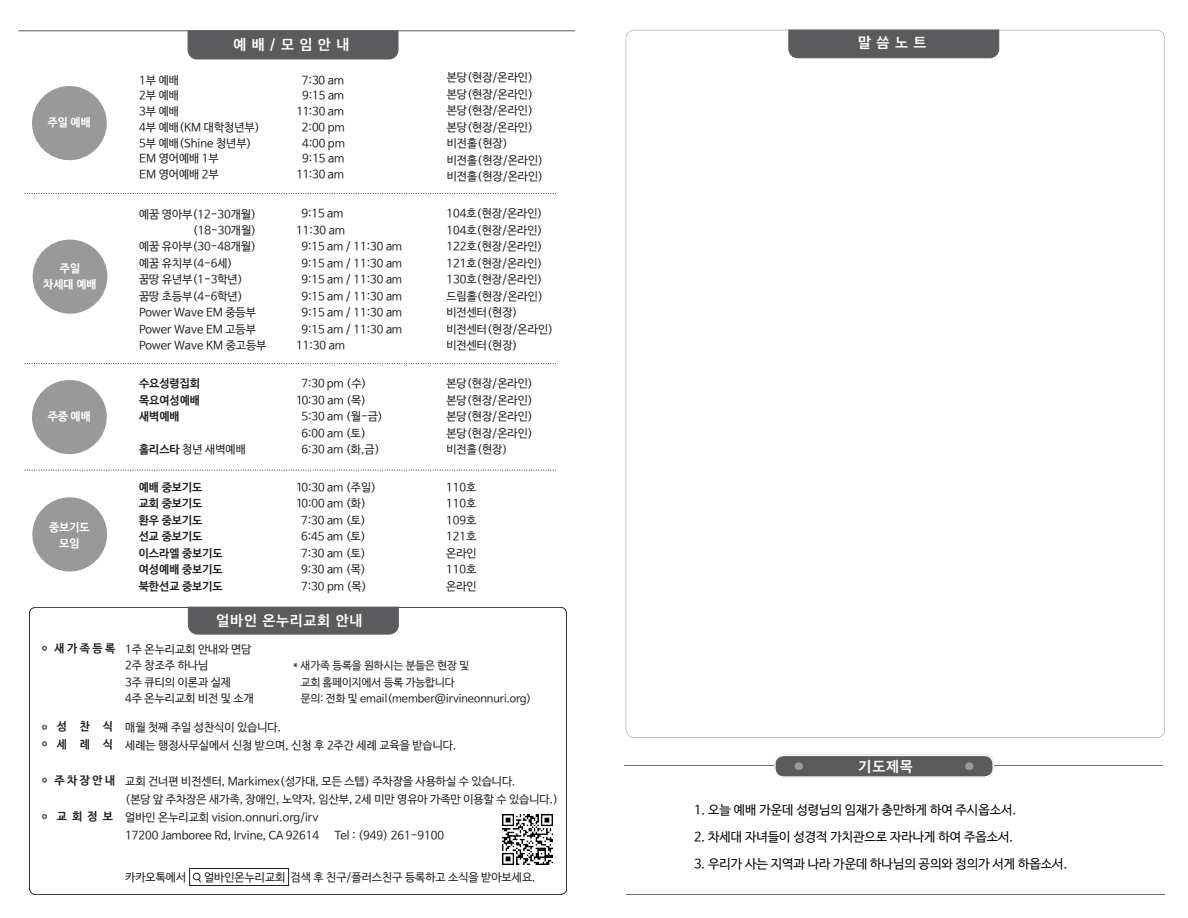
<style>
.page{position:relative;width:1188px;height:918px;background:#fff}
.page>*{position:absolute;margin:0;border:0;box-sizing:border-box;transform-origin:0 0}
.t1{font:15px "Apple SD Gothic Neo B00";letter-spacing:.05em;color:#fff}
.t2{font:12.75px "Nanum Barun Gothic OTF";color:#040503}
.t3{font:11.4px/16.5px "Nanum Barun Gothic OTF";color:#231f20}
.t4{font:11.4px/16.5px "Nanum Barun Gothic OTF Bold";color:#231f20}
.t5{font:11.4px/15.8px "Nanum Barun Gothic OTF Bold";color:#fff;text-align:center}
.t6{font:10.95px/16.5px "Nanum Barun Gothic OTF";color:#231f20}
.s1{font-family:"Nanum Barun Gothic OTF Bold"}
</style>
<div class="page">
<div style="left:188px;top:607px;width:211px;height:27px;background:#5b5b5e"></div>
<hr style="left:18px;top:31px;width:557px;height:1px;background:#5b5b5e">
<div style="left:32px;top:86px;width:75px;height:74px;background:#999;border-radius:50%"></div>
<svg style="left:25px;top:193px;width:531px;height:1px"></svg>
<svg style="left:25px;top:363px;width:531px;height:1px"></svg>
<svg style="left:25px;top:470px;width:531px;height:1px"></svg>
<div style="left:188px;top:30px;width:210px;height:29px;background:#5b5b5e"></div>
<div style="left:32px;top:380px;width:75px;height:74px;background:#999;border-radius:50%"></div>
<div style="left:33px;top:240px;width:74px;height:74px;background:#999;border-radius:50%"></div>
<div style="left:32px;top:497px;width:75px;height:75px;background:#999;border-radius:50%"></div>
<svg style="left:42px;top:646px;width:5px;height:5px"></svg>
<svg style="left:42px;top:725px;width:5px;height:5px"></svg>
<svg style="left:42px;top:741px;width:5px;height:5px"></svg>
<svg style="left:42px;top:814px;width:5px;height:5px"></svg>
<svg style="left:42px;top:778px;width:5px;height:5px"></svg>
<div style="left:193px;top:872px;width:8px;height:9px;border:1px solid #231f20;border-radius:3px"></div>
<svg style="left:197px;top:878px;width:4px;height:5px"></svg>
<div style="left:189px;top:868px;width:100px;height:18px;border:1px solid #231f20"></div>
<svg style="left:626px;top:30px;width:539px;height:708px"></svg>
<hr style="left:626px;top:894px;width:539px;height:1px;background:#6d6f72">
<img style="left:502px;top:814px;width:51px;height:51px">
<hr style="left:625px;top:766px;width:538px;height:1px;background:#6d6f72">
<div style="left:775px;top:755px;width:218px;height:22px;background:#5b5b5e;border-radius:9px"></div>
<div style="left:774px;top:755px;width:220px;height:23px;border:2px solid #fff;border-radius:9px"></div>
<div style="left:794px;top:762px;width:9px;height:8px;background:#999;border-radius:50%"></div>
<div style="left:965px;top:762px;width:9px;height:8px;background:#999;border-radius:50%"></div>
<p class="t5" style="left:48px;top:115px;width:45px">주일 예배</p>
<h1 class="t1" style="left:233px;top:34px;width:117px">예 배 / 모 임 안 내</h1>
<p class="t3" style="left:139px;top:73px;width:122px;line-height:15.8px">1부 예배<br>2부 예배<br>3부 예배<br>4부 예배(KM 대학청년부)<br>5부 예배(Shine 청년부)<br>EM 영어예배 1부<br>EM 영어예배 2부</p>
<p class="t3" style="left:297px;top:73px;width:50px;line-height:15.8px;text-align:center">7:30 am<br>9:15 am<br>11:30 am<br>2:00 pm<br>4:00 pm<br>9:15 am<br>11:30 am</p>
<p class="t3" style="left:447px;top:70px;width:98px">본당(현장/온라인) 본당(현장/온라인) 본당(현장/온라인) 본당(현장/온라인) 비전홀(현장) 비전홀(현장/온라인) 비전홀(현장/온라인)</p>
<p class="t5" style="left:43px;top:261px;width:55px">주일 차세대 예배</p>
<p class="t5" style="left:48px;top:409px;width:45px">주중 예배</p>
<p class="t5" style="left:49px;top:520px;width:42px">중보기도 모임</p>
<p class="t4" style="left:54px;top:641px;width:63px">새 가 족 등 록</p>
<p class="t4" style="left:57px;top:718px;width:58px;line-height:18px">성 찬 식 세 례 식</p>
<p class="t4" style="left:54px;top:773px;width:63px">주 차 장 안 내</p>
<p class="t4" style="left:57px;top:809px;width:57px">교 회 정 보</p>
<p class="t3" style="left:139px;top:206px;width:119px">예꿈 영아부(12-30개월)</p>
<p class="t3" style="left:193px;top:223px;width:65px">(18-30개월)</p>
<p class="t3" style="left:139px;top:239px;width:119px">예꿈 유아부(30-48개월)</p>
<p class="t3" style="left:139px;top:256px;width:95px">예꿈 유치부(4-6세)</p>
<p class="t3" style="left:139px;top:272px;width:105px">꿈땅 유년부(1-3학년)</p>
<p class="t3" style="left:139px;top:289px;width:105px">꿈땅 초등부(4-6학년)</p>
<p class="t3" style="left:139px;top:305px;width:118px">Power Wave EM 중등부</p>
<p class="t3" style="left:139px;top:322px;width:118px">Power Wave EM 고등부</p>
<p class="t3" style="left:139px;top:338px;width:129px">Power Wave KM 중고등부</p>
<p class="t4" style="left:139px;top:376px;width:63px;text-align:justify">수요성령집회 목요여성예배 새벽예배</p>
<p class="t3" style="left:139px;top:442px;width:108px"><span class="s1">홀리스타</span> 청년 새벽예배</p>
<p class="t4" style="left:139px;top:479px;width:85px">예배 중보기도 교회 중보기도 환우 중보기도 선교 중보기도 이스라엘 중보기도 여성예배 중보기도 북한선교 중보기도</p>
<p class="t3" style="left:301px;top:206px;width:43px">9:15 am</p>
<p class="t3" style="left:296px;top:223px;width:50px">11:30 am</p>
<p class="t3" style="left:301px;top:239px;width:102px">9:15 am / 11:30 am</p>
<p class="t3" style="left:301px;top:256px;width:102px">9:15 am / 11:30 am</p>
<p class="t3" style="left:301px;top:272px;width:102px">9:15 am / 11:30 am</p>
<p class="t3" style="left:301px;top:289px;width:102px">9:15 am / 11:30 am</p>
<p class="t3" style="left:301px;top:305px;width:102px">9:15 am / 11:30 am</p>
<p class="t3" style="left:301px;top:322px;width:102px">9:15 am / 11:30 am</p>
<p class="t3" style="left:296px;top:338px;width:50px">11:30 am</p>
<p class="t3" style="left:301px;top:376px;width:67px">7:30 pm (수)</p>
<p class="t3" style="left:296px;top:392px;width:72px">10:30 am (목)</p>
<p class="t3" style="left:301px;top:409px;width:83px">5:30 am (월-금)</p>
<p class="t3" style="left:301px;top:425px;width:66px">6:00 am (토)</p>
<p class="t3" style="left:301px;top:442px;width:80px">6:30 am (화,금)</p>
<p class="t3" style="left:296px;top:479px;width:82px">10:30 am (주일)</p>
<p class="t3" style="left:296px;top:496px;width:72px">10:00 am (화)</p>
<p class="t3" style="left:301px;top:512px;width:66px">7:30 am (토)</p>
<p class="t3" style="left:301px;top:529px;width:66px">6:45 am (토)</p>
<p class="t3" style="left:301px;top:545px;width:66px">7:30 am (토)</p>
<p class="t3" style="left:301px;top:562px;width:66px">9:30 am (목)</p>
<p class="t3" style="left:301px;top:578px;width:67px">7:30 pm (목)</p>
<h1 class="t1" style="left:217px;top:610px;width:147px">얼바인 온누리교회 안내</h1>
<p class="t3" style="left:446px;top:206px;width:108px">104호(현장/온라인)<br>104호(현장/온라인)<br>122호(현장/온라인)<br>121호(현장/온라인)<br>130호(현장/온라인) 드림홀(현장/온라인) 비전센터(현장) 비전센터(현장/온라인) 비전센터(현장)</p>
<p class="t3" style="left:446px;top:376px;width:88px;text-align:justify">본당(현장/온라인) 본당(현장/온라인) 본당(현장/온라인) 본당(현장/온라인) 비전홀(현장)</p>
<p class="t3" style="left:446px;top:479px;width:32px;text-align:justify">110호 110호 109호 121호 온라인 110호 온라인</p>
<p class="t3" style="left:125px;top:641px;width:130px">1주 온누리교회 안내와 면담<br>2주 창조주 하나님<br>3주 큐티의 이론과 실제<br>4주 온누리교회 비전 및 소개</p>
<p class="t3" style="left:125px;top:718px;width:333px;line-height:18px">매월 첫째 주일 성찬식이 있습니다.<br>세례는 행정사무실에서 신청 받으며, 신청 후 2주간 세례 교육을 받습니다.</p>
<p class="t3" style="left:125px;top:772px;width:435px;line-height:18px">교회 건너편 비전센터, Markimex(성가대, 모든 스텝) 주차장을 사용하실 수 있습니다.<br>(본당 앞 주차장은 새가족, 장애인, 노약자, 임산부, 2세 미만 영유아 가족만 이용할 수 있습니다.) 얼바인 온누리교회 vision.onnuri.org/irv<br>17200 Jamboree Rd, Irvine, CA 92614</p>
<p class="t6" style="left:301px;top:658px;width:232px;text-indent:-7px">* 새가족 등록을 원하시는 분들은 현장 및<br>교회 홈페이지에서 등록 가능합니다<br>문의: 전화 및 email(member@irvineonnuri.org)</p>
<p class="t3" style="left:335px;top:827px;width:111px">Tel : (949) 261-9100</p>
<p class="t3" style="left:125px;top:869px;width:63px">카카오톡에서</p>
<p class="t3" style="left:204px;top:869px;width:333px">얼바인온누리교회 검색 후 친구/플러스친구 등록하고 소식을 받아보세요.</p>
<h1 class="t1" style="left:858px;top:32px;width:70px">말 씀 노 트</h1>
<h1 class="t1" style="left:859px;top:755px;width:56px">기도제목</h1>
<p class="t2" style="left:694px;top:803px;width:324px">1. 오늘 예배 가운데 성령님의 임재가 충만하게 하여 주시옵소서.</p>
<p class="t2" style="left:694px;top:830px;width:321px">2. 차세대 자녀들이 성경적 가치관으로 자라나게 하여 주옵소서.</p>
<p class="t2" style="left:694px;top:857px;width:375px">3. 우리가 사는 지역과 나라 가운데 하나님의 공의와 정의가 서게 하옵소서.</p>
</div>
